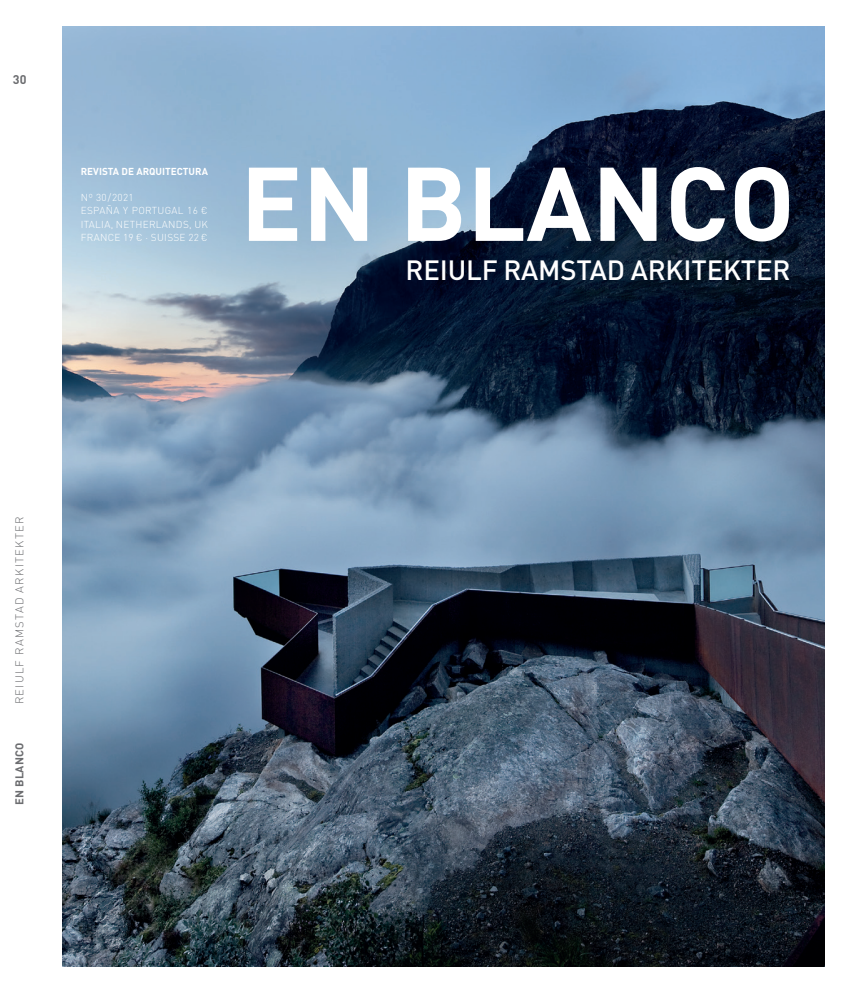
<style>
.page{position:relative;width:851px;height:993px;background:#fff}
.page>*{position:absolute;margin:0;border:0;box-sizing:border-box;transform-origin:0 0}
.t1{font:500 27.5px "DIN Pro";letter-spacing:-.005em;color:#fff}
.t2{font:700 12.5px "DIN Pro";color:#6c6d70}
.t3{font:300 11.25px "DIN Pro";letter-spacing:.11em;color:#6c6d70}
.t4{font:700 11.25px "DIN Pro";letter-spacing:.02em;color:#6c6d70}
.t5{font:300 10px/13.5px "DIN Pro";letter-spacing:.03em;color:#fff}
.t6{font:700 10px "DIN Pro";color:#fff}
.s1{font-style:italic}
</style>
<div class="page">
<img style="left:63px;top:27px;width:761px;height:938px">
<svg style="left:249px;top:167px;width:540px;height:74px"></svg>
<p class="t2" style="left:13px;top:69px;width:15px">30</p>
<p class="t6" style="left:81px;top:163px;width:129px">REVISTA DE ARQUITECTURA</p>
<p class="t5" style="left:81px;top:189px;width:131px">Nº 30/2021<br>ESPAÑA Y PORTUGAL 16 <span class="s1">€<br></span>ITALIA, NETHERLANDS, UK<br>FRANCE 19 <span class="s1">€</span> · SUISSE 22 <span class="s1">€</span></p>
<p class="t3" style="left:11px;top:704px;width:189px;rotate:-90deg">REIULF RAMSTAD ARKITEKTER</p>
<p class="t4" style="left:10px;top:804px;width:64px;rotate:-90deg">EN BLANCO</p>
<h1 class="t1" style="left:405px;top:248px;width:386px">REIULF RAMSTAD ARKITEKTER</h1>
</div>
